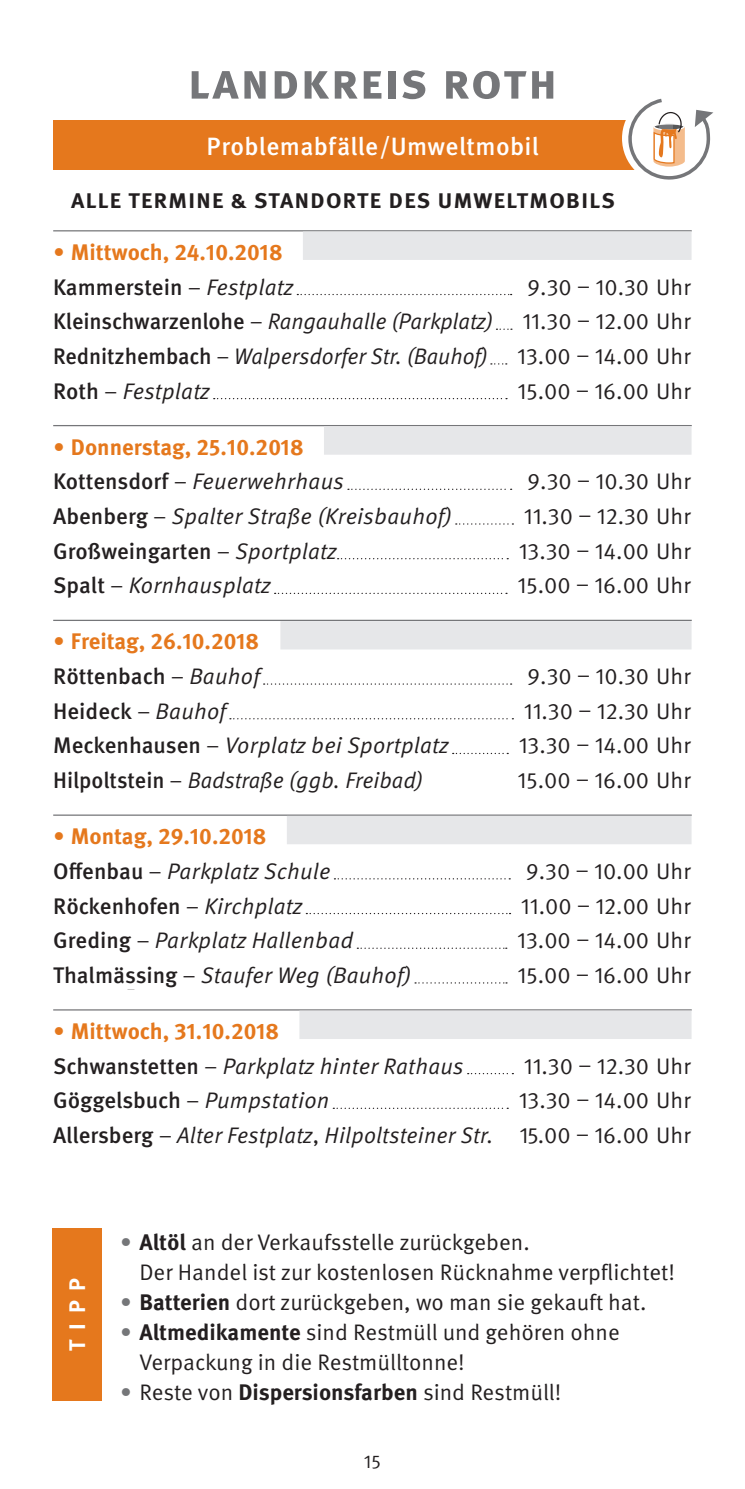
<style>
.page{position:relative;width:745px;height:1489px;background:#fff}
.page>*{position:absolute;margin:0;border:0;box-sizing:border-box;transform-origin:0 0}
.t1{font:700 50px "Meta OT";letter-spacing:.02em;color:#757679}
.t2{font:500 25px "Meta OT";letter-spacing:.015em;color:#fff}
.t3{font:22.5px/30px "Meta OT";color:#231f20}
.t4{font:italic 22.5px/34.8px "Meta OT";letter-spacing:.005em;color:#231f20}
.t5{font:700 22.5px/34.8px "Meta OT";color:#e5781d}
.t6{font:500 22.5px "Meta OT";color:#231f20}
.t7{font:700 22.5px "Meta OT";color:#fff}
.t8{font:700 21.25px "Meta OT";color:#231f20;scale:1.06 1}
.t9{font:18.75px "Meta OT";color:#231f20}
.s1{font-weight:400}
.s2{font-weight:500;color:#231f20}
.s3{font-weight:400;color:#231f20}
.s4{font-weight:400;font-style:italic;color:#231f20}
.s5{font-weight:500;font-style:normal}
.s6{font-style:normal}
.s7{font-weight:400;font-style:italic}
.s8{font-style:normal;color:#e5781d}
.s9{font-weight:700;font-style:normal;color:#e5781d}
.s10{color:#757679}
.s11{font-weight:700}
</style>
<div class="page">
<div style="left:52px;top:1227px;width:49px;height:173px;background:#e5781d"></div>
<div style="left:53px;top:120px;width:639px;height:50px;background:#e5781d"></div>
<div style="left:621px;top:92px;width:92px;height:92px;background:#fff;border-radius:50%"></div>
<svg style="left:627px;top:98px;width:86px;height:82px"></svg>
<hr style="left:53px;top:230px;width:638px;height:1px;background:#757679">
<div style="left:303px;top:231px;width:388px;height:29px;background:#e6e7e9"></div>
<svg style="left:297px;top:294px;width:214px;height:1px"></svg>
<svg style="left:496px;top:328px;width:15px;height:2px"></svg>
<svg style="left:213px;top:398px;width:293px;height:1px"></svg>
<hr style="left:53px;top:425px;width:638px;height:1px;background:#757679">
<div style="left:324px;top:426px;width:367px;height:28px;background:#e6e7e9"></div>
<svg style="left:348px;top:488px;width:163px;height:2px"></svg>
<svg style="left:455px;top:523px;width:58px;height:1px"></svg>
<svg style="left:337px;top:558px;width:171px;height:1px"></svg>
<svg style="left:274px;top:592px;width:232px;height:2px"></svg>
<hr style="left:53px;top:619px;width:638px;height:2px;background:#757679">
<div style="left:280px;top:621px;width:411px;height:28px;background:#e6e7e9"></div>
<svg style="left:263px;top:683px;width:248px;height:1px"></svg>
<svg style="left:230px;top:718px;width:283px;height:1px"></svg>
<svg style="left:452px;top:752px;width:56px;height:2px"></svg>
<hr style="left:53px;top:814px;width:638px;height:1px;background:#757679">
<div style="left:287px;top:815px;width:404px;height:29px;background:#e6e7e9"></div>
<svg style="left:334px;top:878px;width:176px;height:1px"></svg>
<svg style="left:306px;top:912px;width:204px;height:2px"></svg>
<svg style="left:357px;top:947px;width:149px;height:1px"></svg>
<svg style="left:415px;top:982px;width:91px;height:1px"></svg>
<hr style="left:53px;top:1009px;width:638px;height:1px;background:#757679">
<div style="left:299px;top:1010px;width:392px;height:28px;background:#e6e7e9"></div>
<svg style="left:467px;top:1073px;width:46px;height:1px"></svg>
<svg style="left:333px;top:1107px;width:175px;height:1px"></svg>
<h1 class="t1" style="left:187px;top:50px;width:371px">landkreis roth</h1>
<p class="t2" style="left:206px;top:131px;width:333px">Problemabfälle/Umweltmobil</p>
<p class="t8" style="left:71px;top:187px;width:362px">Alle Termine &amp; Standorte des Umwe</p>
<p class="t8" style="left:506px;top:187px;width:102px">ltmobils</p>
<p class="t5" style="left:53px;top:235px;width:241px"><span class="s1">•</span> Mittwoch, 24.10.2018<br><span class="s2">Kammerstein</span> <span class="s3">–</span> <span class="s4">Festplatz</span></p>
<p class="t3" style="left:527px;top:272px;width:165px">9.30 – 10.30 Uhr</p>
<p class="t4" style="left:53px;top:304px;width:441px"><span class="s5">Kleinschwarzenlohe</span> <span class="s6">–</span> Rangauhalle (Parkplatz)</p>
<p class="t3" style="left:522px;top:307px;width:170px">11.30 – 12.00 Uhr</p>
<p class="t4" style="left:53px;top:339px;width:436px"><span class="s5">Rednitzhembach</span> <span class="s6">–</span> Walpersdorfer Str. (Bauhof)</p>
<p class="t3" style="left:517px;top:341px;width:175px">13.00 – 14.00 Uhr</p>
<p class="t4" style="left:53px;top:374px;width:158px"><span class="s5">Roth</span> <span class="s6">–</span> Festplatz</p>
<p class="t3" style="left:517px;top:376px;width:175px">15.00 – 16.00 Uhr</p>
<p class="t5" style="left:53px;top:429px;width:292px"><span class="s1">•</span> Donnerstag, 25.10.2018<br><span class="s2">Kottensdorf</span> <span class="s3">–</span> <span class="s4">Feuerwehrhaus</span></p>
<p class="t3" style="left:527px;top:467px;width:165px">9.30 – 10.30 Uhr</p>
<p class="t4" style="left:53px;top:499px;width:400px"><span class="s5">Abenberg</span> <span class="s6">–</span> Spalter Straße (Kreisbauhof)</p>
<p class="t3" style="left:523px;top:501px;width:168px">11.30 – 12.30 Uhr</p>
<p class="t6" style="left:53px;top:537px;width:285px">Großweingarten <span class="s1">–</span> <span class="s7">Sportplatz</span></p>
<p class="t3" style="left:518px;top:536px;width:173px">13.30 – 14.00 Uhr</p>
<p class="t4" style="left:53px;top:568px;width:219px"><span class="s5">Spalt</span> <span class="s6">–</span> Kornhausplatz</p>
<p class="t3" style="left:517px;top:571px;width:175px">15.00 – 16.00 Uhr</p>
<p class="t5" style="left:53px;top:624px;width:208px"><span class="s1">•</span> Freitag, 26.10.2018<br><span class="s2">Röttenbach</span> <span class="s3">–</span> <span class="s4">Bauhof</span></p>
<p class="t3" style="left:527px;top:661px;width:165px">9.30 – 10.30 Uhr</p>
<p class="t6" style="left:53px;top:697px;width:174px">Heideck <span class="s1">–</span> <span class="s7">Bauhof</span></p>
<p class="t3" style="left:523px;top:696px;width:168px">11.30 – 12.30 Uhr</p>
<p class="t4" style="left:53px;top:728px;width:397px"><span class="s5">Meckenhausen</span> <span class="s6">–</span> Vorplatz bei Sportplatz</p>
<p class="t3" style="left:518px;top:731px;width:173px">13.30 – 14.00 Uhr</p>
<p class="t4" style="left:53px;top:763px;width:371px"><span class="s5">Hilpoltstein</span> <span class="s6">–</span> Badstraße (ggb. Freibad)</p>
<p class="t3" style="left:517px;top:765px;width:175px">15.00 – 16.00 Uhr</p>
<p class="t5" style="left:53px;top:819px;width:278px"><span class="s1">•</span> Montag, 29.10.2018<br><span class="s2">Offenbau</span> <span class="s3">–</span> <span class="s4">Parkplatz Schule</span></p>
<p class="t3" style="left:525px;top:856px;width:166px">9.30 – 10.00 Uhr</p>
<p class="t6" style="left:53px;top:891px;width:250px">Röckenhofen <span class="s1">–</span> <span class="s7">Kirchplatz</span></p>
<p class="t3" style="left:520px;top:891px;width:171px">11.00 – 12.00 Uhr</p>
<p class="t4" style="left:53px;top:923px;width:301px"><span class="s5">Greding</span> <span class="s6">–</span> Parkplatz Hallenbad</p>
<p class="t3" style="left:517px;top:925px;width:175px">13.00 – 14.00 Uhr</p>
<p class="t4" style="left:53px;top:958px;width:359px"><span class="s5">Thalmässing</span> <span class="s6">–</span> Staufer Weg (Bauhof)</p>
<p class="t3" style="left:517px;top:960px;width:175px">15.00 – 16.00 Uhr</p>
<p class="t4" style="left:53px;top:1014px;width:412px"><span class="s8">•</span> <span class="s9">Mittwoch, 31.10.2018<br></span><span class="s5">Schwanstetten</span> <span class="s6">–</span> Parkplatz hinter Rathaus</p>
<p class="t3" style="left:523px;top:1051px;width:168px">11.30 – 12.30 Uhr</p>
<p class="t6" style="left:53px;top:1086px;width:277px">Göggelsbuch <span class="s1">–</span> <span class="s7">Pumpstation</span></p>
<p class="t4" style="left:53px;top:1083px;width:638px;text-align:right"><span class="s6">13.30 – 14.00 Uhr<br></span><span class="s5">Allersberg</span> <span class="s6">–</span> Alter Festplatz<span class="s6">,</span> Hilpoltsteiner Str. <span class="s6">15.00 – 16.00 Uhr</span></p>
<p class="t7" style="left:63px;top:1350px;width:72px;rotate:-90deg">tipp</p>
<p class="t3" style="left:139px;top:1227px;width:536px;text-indent:-19px"><span class="s10">•</span> <span class="s11">Altöl</span> an der Verkaufsstelle zurückgeben.<br>Der Handel ist zur kostenlosen Rücknahme verpflichtet!</p>
<p class="t3" style="left:120px;top:1287px;width:527px"><span class="s10">•</span> <span class="s11">Batterien</span> dort zurückgeben, wo man sie gekauft hat.</p>
<p class="t3" style="left:139px;top:1317px;width:481px;text-indent:-19px"><span class="s10">•</span> <span class="s11">Altmedikamente</span> sind Restmüll und gehören ohne<br>Verpackung in die Restmülltonne!</p>
<p class="t3" style="left:120px;top:1377px;width:442px"><span class="s10">•</span> Reste von <span class="s11">Dispersionsfarben</span> sind Restmüll!</p>
<p class="t9" style="left:364px;top:1449px;width:19px">15</p>
</div>
